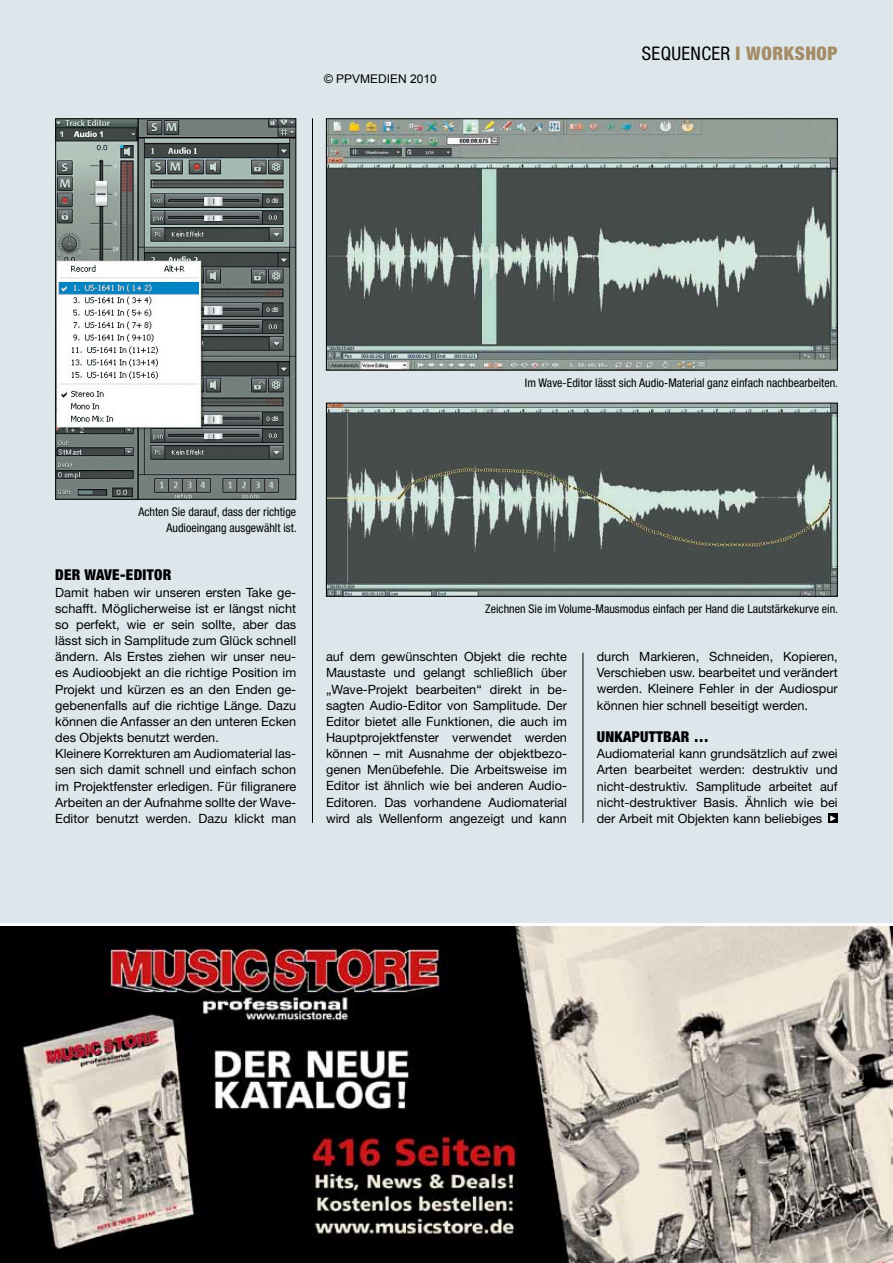
<style>
.page{position:relative;width:893px;height:1263px;background:#fff}
.page>*{position:absolute;margin:0;border:0;box-sizing:border-box;transform-origin:0 0}
.t1{font:condensed 18.75px "Helvetica Neue LT Std";letter-spacing:.02em;color:#000}
.t2{font:900 condensed 15px "Helvetica Neue LT Std";letter-spacing:.02em;color:#000}
.t3{font:12.75px/16.2px "Helvetica Neue LT Std";color:#000;text-align:justify}
.t4{font:condensed 12px/16.2px "Helvetica Neue LT Std";color:#000;text-align:right}
.t5{font:12px "Arial";color:#000}
.s1{font-weight:900;color:#a48c68}
</style>
<div class="page">
<div style="left:0;top:0;width:893px;height:923px;background:#dde7eb"></div>
<hr style="left:312px;top:118px;width:1px;height:705px;background:#000">
<hr style="left:583px;top:653px;width:1px;height:170px;background:#000">
<img style="left:57px;top:120px;width:237px;height:378px">
<div style="left:55px;top:118px;width:241px;height:382px;border:1px solid #000"></div>
<div style="left:829px;top:814px;width:9px;height:9px;background:#000"></div>
<img style="left:328px;top:120px;width:508px;height:248px">
<div style="left:326px;top:118px;width:512px;height:252px;border:1px solid #000"></div>
<img style="left:328px;top:405px;width:508px;height:190px">
<div style="left:326px;top:403px;width:512px;height:194px;border:1px solid #000"></div>
<img style="left:0;top:926px;width:893px;height:337px">
<p class="t5" style="left:324px;top:72px;width:114px">© PPVMEDIEN 2010</p>
<h1 class="t1" style="left:642px;top:42px;width:197px">sequencer <span class="s1">I WORKSHOP</span></h1>
<p class="t4" style="left:525px;top:374px;width:315px">Im Wave-editor lässt sich Audio-Material ganz einfach nachbearbeiten.</p>
<p class="t4" style="left:138px;top:503px;width:160px">Achten sie darauf, dass der richtige<br>Audioeingang ausgewählt ist.</p>
<p class="t2" style="left:55px;top:566px;width:118px">DER WAVE-EDITOR</p>
<p class="t3" style="left:55px;top:584px;width:242px;text-align:left">Damit haben wir unseren ersten Take ge&shy;schafft. Möglicherweise ist er längst nicht so perfekt, wie er sein sollte, aber das lässt sich in Samplitude zum Glück schnell ändern. Als Erstes ziehen wir unser neu&shy;es Audioobjekt an die richtige Position im Projekt und kürzen es an den Enden ge&shy;gebenenfalls auf die richtige Länge. Dazu können die Anfasser an den unteren Ecken des Objekts benutzt werden.<br>Kleinere Korrekturen am Audiomaterial las&shy;sen sich damit schnell und einfach schon im Projektfenster erledigen. Für filigranere Arbeiten an der Aufnahme sollte der Wave-Editor benutzt werden. Dazu klickt man</p>
<p class="t4" style="left:485px;top:600px;width:354px">Zeichnen sie im Volume-Mausmodus einfach per Hand die Lautstärkekurve ein.</p>
<p class="t3" style="left:326px;top:648px;width:242px">auf dem gewünschten Objekt die rechte Maustaste und gelangt schließlich über „Wave-Projekt bearbeiten“ direkt in be&shy;sagten Audio-Editor von Samplitude. Der Editor bietet alle Funktionen, die auch im Hauptprojektfenster verwendet werden können – mit Ausnahme der objektbezo&shy;genen Menübefehle. Die Arbeitsweise im Editor ist ähnlich wie bei anderen Audio-Editoren. Das vorhandene Audiomaterial wird als Wellenform angezeigt und kann</p>
<p class="t3" style="left:597px;top:648px;width:242px">durch Markieren, Schneiden, Kopieren, Verschieben usw. bearbeitet und verändert werden. Kleinere Fehler in der Audiospur können hier schnell beseitigt werden.</p>
<p class="t2" style="left:597px;top:727px;width:114px">UNKAPUTTBAR …</p>
<p class="t3" style="left:597px;top:745px;width:242px">Audiomaterial kann grundsätzlich auf zwei Arten bearbeitet werden: destruktiv und nicht-destruktiv. Samplitude arbeitet auf nicht-destruktiver Basis. Ähnlich wie bei der Arbeit mit Objekten kann beliebiges</p>
</div>
